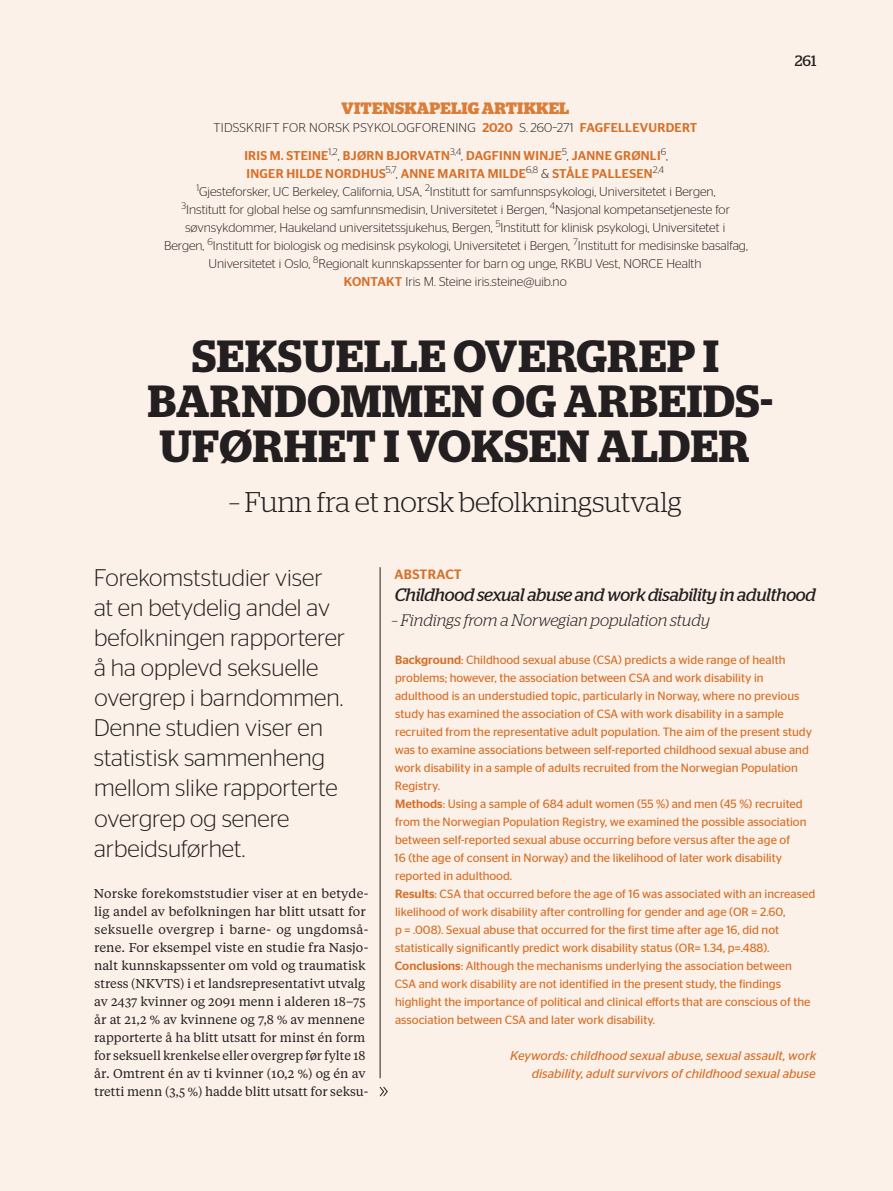
<style>
.page{position:relative;width:893px;height:1191px;background:#fcf1e8}
.page>*{position:absolute;margin:0;border:0;box-sizing:border-box;transform-origin:0 0}
.t1{font:600 45px/45px "Stag";letter-spacing:.02em;color:#231f20;text-align:center}
.t2{font:300 28.5px "Stag";letter-spacing:-.005em;color:#231f20}
.t3{font:300 24px/30px "Stag Sans";color:#231f20}
.t4{font:italic 18px "Stag";letter-spacing:-.01em;color:#231f20}
.t5{font:italic 300 16.5px "Stag";color:#231f20}
.t6{font:700 16.5px "Stag";letter-spacing:.035em;color:#da7d39}
.t7{font:15px "Stag";color:#231f20}
.t8{font:500 13.5px "Stag Sans";letter-spacing:.02em;color:#d7702a}
.t9{font:300 12.75px/18px "Stag Sans";color:#231f20;text-align:center}
.t10{font:12.75px/18px "Tiempos Text";color:#231f20}
.t11{font:italic 12.75px/18px "Stag Sans";color:#d7702a;text-align:right}
.t12{font:300 12.75px "Stag Sans";letter-spacing:.02em;color:#231f20}
.t13{font:12px/18px "Stag Sans";color:#d7702a}
.s1{font-weight:500;color:#d7702a}
.s2{font-weight:500}
</style>
<div class="page">
<hr style="left:380px;top:567px;width:1px;height:511px;background:#231f20">
<svg style="left:380px;top:1086px;width:8px;height:10px"></svg>
<h3 class="t6" style="left:342px;top:98px;width:88px">VITENSKAPE</h3>
<h3 class="t6" style="left:451px;top:98px;width:115px">LIG ARTIKKEL</h3>
<p class="t12" style="left:214px;top:120px;width:485px">TIDSSKRIFT FOR NORSK PSYKOLOGFORENING <span class="s1">2020</span> S. 260–271 <span class="s1">FAGFELLEVURDERT</span></p>
<p class="t9" style="left:164px;top:146px;width:585px"><span class="s1">IRIS M. STEINE</span><sup>1,2</sup>, <span class="s1">BJØRN BJORVATN</span><sup>3,4</sup>, <span class="s1">DAGFINN WINJE</span><sup>5</sup>, <span class="s1">JANNE GRØNLI</span><sup>6</sup>,<br><span class="s1">INGER HILDE NORDHUS</span><sup>5,7</sup>, <span class="s1">ANNE MARITA MILDE</span><sup>6,8</sup> &amp; <span class="s1">STÅLE PALLESEN</span><sup>2,4<br>1</sup>Gjesteforsker, UC Berkeley, California, USA, <sup>2</sup>Institutt for samfunnspsykologi, Universitetet i Bergen,<br><sup>3</sup>Institutt for global helse og samfunnsmedisin, Universitetet i Bergen, <sup>4</sup>Nasjonal kompetansetjeneste for søvnsykdommer, Haukeland universitetssjukehus, Bergen, <sup>5</sup>Institutt for klinisk psykologi, Universitetet i<br>Bergen, <sup>6</sup>Institutt for biologisk og medisinsk psykologi, Universitetet i Bergen, <sup>7</sup>Institutt for medisinske basalfag, Universitetet i Oslo, <sup>8</sup>Regionalt kunnskapssenter for barn og unge, RKBU Vest, NORCE Health<br><span class="s1">KONTAKT</span> Iris M. Steine iris.steine@uib.no</p>
<h1 class="t1" style="left:148px;top:333px;width:627px">SEKSUELLE OVERGREP I<br>BARNDOMMEN OG ARBEIDS-<br>UFØRHET I VOKSEN ALDER</h1>
<h2 class="t2" style="left:229px;top:486px;width:454px">– Funn fra et norsk befolkningsutvalg</h2>
<p class="t7" style="left:795px;top:52px;width:23px">261</p>
<h3 class="t3" style="left:94px;top:563px;width:253px">Forekomststudier viser at en betydelig andel av befolkningen rapporterer å ha opplevd seksuelle overgrep i barndommen.<br>Denne studien viser en statistisk sammenheng mellom slike rapporterte overgrep og senere arbeidsuførhet.</h3>
<p class="t10" style="left:94px;top:884px;width:276px">Norske forekomststudier viser at en betyde&shy;lig andel av befolkningen har blitt utsatt for seksuelle overgrep i barne- og ungdomså&shy;rene. For eksempel viste en studie fra Nasjo&shy;nalt kunnskapssenter om vold og traumatisk stress (NKVTS) i et landsrepresentativt utvalg av 2437 kvinner og 2091 menn i alderen 18–75 år at 21,2 % av kvinnene og 7,8 % av mennene rapporterte å ha blitt utsatt for minst én form for seksuell krenkelse eller overgrep før fylte 18 år. Omtrent én av ti kvinner (10,2 %) og én av tretti menn (3,5 %) hadde blitt utsatt for seksu-</p>
<p class="t8" style="left:395px;top:566px;width:69px">ABSTRACT</p>
<h3 class="t4" style="left:395px;top:584px;width:423px">Childhood sexual abuse and work disability in adulthood</h3>
<h3 class="t5" style="left:391px;top:611px;width:320px">– Findings from a Norwegian population study</h3>
<p class="t13" style="left:395px;top:651px;width:422px"><span class="s2">Background</span>: Childhood sexual abuse (CSA) predicts a wide range of health problems; however, the association between CSA and work disability in adulthood is an understudied topic, particularly in Norway, where no previous study has examined the association of CSA with work disability in a sample recruited from the representative adult population. The aim of the present study was to examine associations between self-reported childhood sexual abuse and work disability in a sample of adults recruited from the Norwegian Population Registry.<br><span class="s2">Methods</span>: Using a sample of 684 adult women (55 %) and men (45 %) recruited from the Norwegian Population Registry, we examined the possible association between self-reported sexual abuse occurring before versus after the age of<br>16 (the age of consent in Norway) and the likelihood of later work disability reported in adulthood.<br><span class="s2">Results</span>: CSA that occurred before the age of 16 was associated with an increased likelihood of work disability after controlling for gender and age (OR = 2.60,<br>p = .008). Sexual abuse that occurred for the first time after age 16, did not statistically significantly predict work disability status (OR= 1.34, p=.488).<br><span class="s2">Conclusions</span>: Although the mechanisms underlying the association between CSA and work disability are not identified in the present study, the findings highlight the importance of political and clinical efforts that are conscious of the association between CSA and later work disability.</p>
<p class="t11" style="left:510px;top:1046px;width:307px">Keywords: childhood sexual abuse, sexual assault, work disability, adult survivors of childhood sexual abuse</p>
</div>
